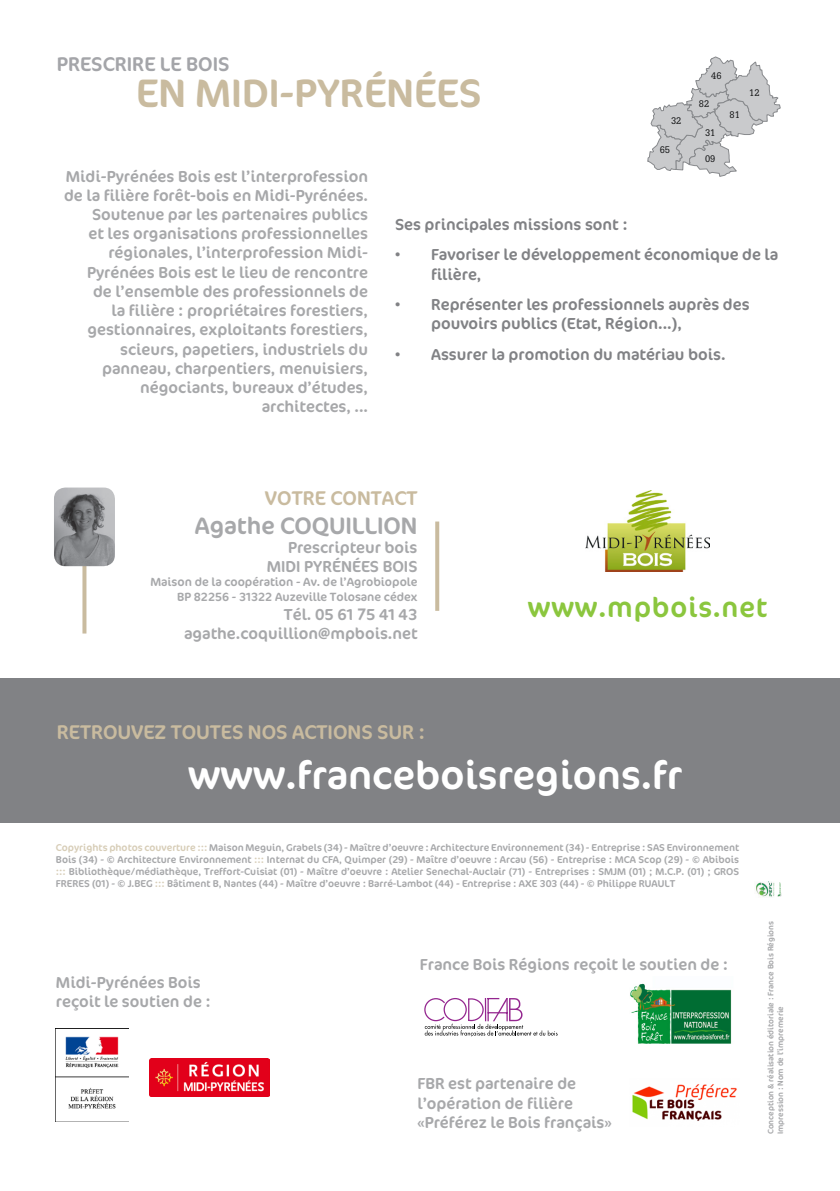
<style>
.page{position:relative;width:840px;height:1191px;background:#fff}
.page>*{position:absolute;margin:0;border:0;box-sizing:border-box;transform-origin:0 0}
.t1{font:40px "Cocon";color:#fff}
.t2{font:40px "Cocon";color:#c9bb9f}
.t3{font:28px "Cocon";letter-spacing:.03em;color:#8bc63e}
.t4{font:24px "Cocon";color:#a7a8aa}
.t5{font:20px "Cocon";color:#c9bb9f}
.t6{font:20px "Cocon";color:#a4a5a9}
.t7{font:16px/19.2px "Cocon";color:#a7a8aa;text-align:right}
.t8{font:16px/19.2px "Cocon";color:#818285}
.t9{font:12px/14.4px "Cocon";color:#a7a8aa;text-align:right}
.t10{font:10px/12px "Cocon";color:#a7a8aa;text-align:justify}
.t11{font:9.4px "Glypha LT Std";color:#111213}
.t12{font:8px "Cocon";color:#a7a8aa}
.s1{font-family:"Century Gothic";font-weight:700}
.s2{color:#d7cdb7}
.s3{font-family:"Consolas";font-weight:700}
</style>
<div class="page">
<div style="left:0;top:677px;width:839px;height:145px;background:#818285"></div>
<img style="left:630px;top:983px;width:102px;height:60px">
<svg style="left:424px;top:998px;width:133px;height:38px"></svg>
<img style="left:585px;top:490px;width:123px;height:81px">
<svg style="left:82px;top:566px;width:4px;height:67px"></svg>
<svg style="left:435px;top:521px;width:4px;height:90px"></svg>
<img style="left:54px;top:487px;width:61px;height:79px">
<img style="left:756px;top:882px;width:26px;height:15px">
<img style="left:632px;top:1084px;width:105px;height:37px">
<img style="left:56px;top:1028px;width:72px;height:81px">
<img style="left:149px;top:1058px;width:120px;height:38px">
<svg style="left:647px;top:57px;width:133px;height:120px"></svg>
<p class="t6" style="left:57px;top:52px;width:174px">PRESCRIRE LE BOIS</p>
<p class="t2" style="left:136px;top:69px;width:347px">EN MIDI-PYRÉNÉES</p>
<p class="t11" style="left:670px;top:115px;width:12px">32</p>
<p class="t11" style="left:659px;top:144px;width:12px">65</p>
<p class="t11" style="left:710px;top:70px;width:12px">46</p>
<p class="t11" style="left:698px;top:98px;width:12px">82</p>
<p class="t11" style="left:704px;top:127px;width:12px">31</p>
<p class="t11" style="left:704px;top:153px;width:12px">09</p>
<p class="t11" style="left:729px;top:109px;width:12px">81</p>
<p class="t11" style="left:748px;top:87px;width:12px">12</p>
<p class="t7" style="left:64px;top:167px;width:305px">Midi-Pyrénées Bois est l’interprofession de la filière forêt-bois en Midi-Pyrénées.<br>Soutenue par les partenaires publics<br>et les organisations professionnelles régionales, l’interprofession Midi-Pyrénées Bois est le lieu de rencontre<br>de l’ensemble des professionnels de<br>la filière : propriétaires forestiers, gestionnaires, exploitants forestiers, scieurs, papetiers, industriels du panneau, charpentiers, menuisiers, négociants, bureaux d’études, architectes, ...</p>
<p class="t8" style="left:395px;top:215px;width:234px">Ses principales missions sont :</p>
<p class="t8" style="left:431px;top:245px;width:348px;text-indent:-36px">• Favoriser le développement économique de la filière,</p>
<p class="t8" style="left:431px;top:295px;width:320px;text-indent:-36px">• Représenter les professionnels auprès des pouvoirs publics (Etat, Région...),</p>
<p class="t8" style="left:395px;top:345px;width:332px">• Assurer la promotion du matériau bois.</p>
<p class="t5" style="left:265px;top:485px;width:154px">VOTRE CONTACT</p>
<p class="t4" style="left:195px;top:510px;width:224px">Agathe COQUILLION</p>
<p class="t7" style="left:288px;top:538px;width:131px">Prescripteur bois</p>
<p class="t7" style="left:267px;top:557px;width:152px">MIDI PYRÉNÉES BOIS</p>
<p class="t9" style="left:150px;top:575px;width:268px">Maison de la coopération - Av. de l’Agrobiopole<br>BP 82256 - 31322 Auzeville Tolosane cédex</p>
<p class="t7" style="left:284px;top:605px;width:135px">Tél. 05 61 <span class="s1">7</span>5 41 43</p>
<p class="t7" style="left:184px;top:624px;width:235px">agathe.coquillion@mpbois.net</p>
<p class="t5" style="left:57px;top:720px;width:370px">RETROUVEZ TOUTES NOS ACTIONS SUR :</p>
<p class="t3" style="left:527px;top:590px;width:241px">www.mpbois.net</p>
<p class="t1" style="left:188px;top:750px;width:495px">www.franceboisregions.fr</p>
<p class="t10" style="left:56px;top:841px;width:684px"><span class="s2">Copyrights photos couverture :::</span> Maison Meguin, Grabels (34) - Maître d’oeuvre : Architecture Environnement (34) - Entreprise : SAS Environnement Bois (34) - © Architecture Environnement <span class="s2">:::</span> Internat du CFA, Quimper (29) - Maître d’oeuvre : Arcau (56) - Entreprise : MCA Scop (29) - © Abibois <span class="s2">:::</span> Bibliothèque/médiathèque, Treffort-Cuisiat (01) - Maître d’oeuvre : Atelier Senechal-Auclair (<span class="s3">7</span>1) - Entreprises : SMJM (01) ; M.C.P. (01) ; GROS FRERES (01) - © J.BEG <span class="s2">:::</span> Bâtiment B, Nantes (44) - Maître d’oeuvre : Barré-Lambot (44) - Entreprise : AXE 303 (44) - © Philippe RUAULT</p>
<p class="t7" style="left:56px;top:973px;width:146px">Midi-Pyrénées Bois</p>
<p class="t7" style="left:56px;top:992px;width:156px">reçoit le soutien de :</p>
<p class="t7" style="left:420px;top:955px;width:309px">France Bois Régions reçoit le soutien de :</p>
<p class="t7" style="left:417px;top:1074px;width:160px">FBR est partenaire de</p>
<p class="t7" style="left:417px;top:1093px;width:157px">l’opération de filière</p>
<p class="t7" style="left:417px;top:1112px;width:195px">«Préférez le Bois français»</p>
<p class="t12" style="left:765px;top:1134px;width:215px;rotate:-90deg">Conception &amp; réalisation éditoriale : France Bois Régions</p>
<p class="t12" style="left:775px;top:1134px;width:130px;rotate:-90deg">Impression : Nom de l’impremerie</p>
</div>
